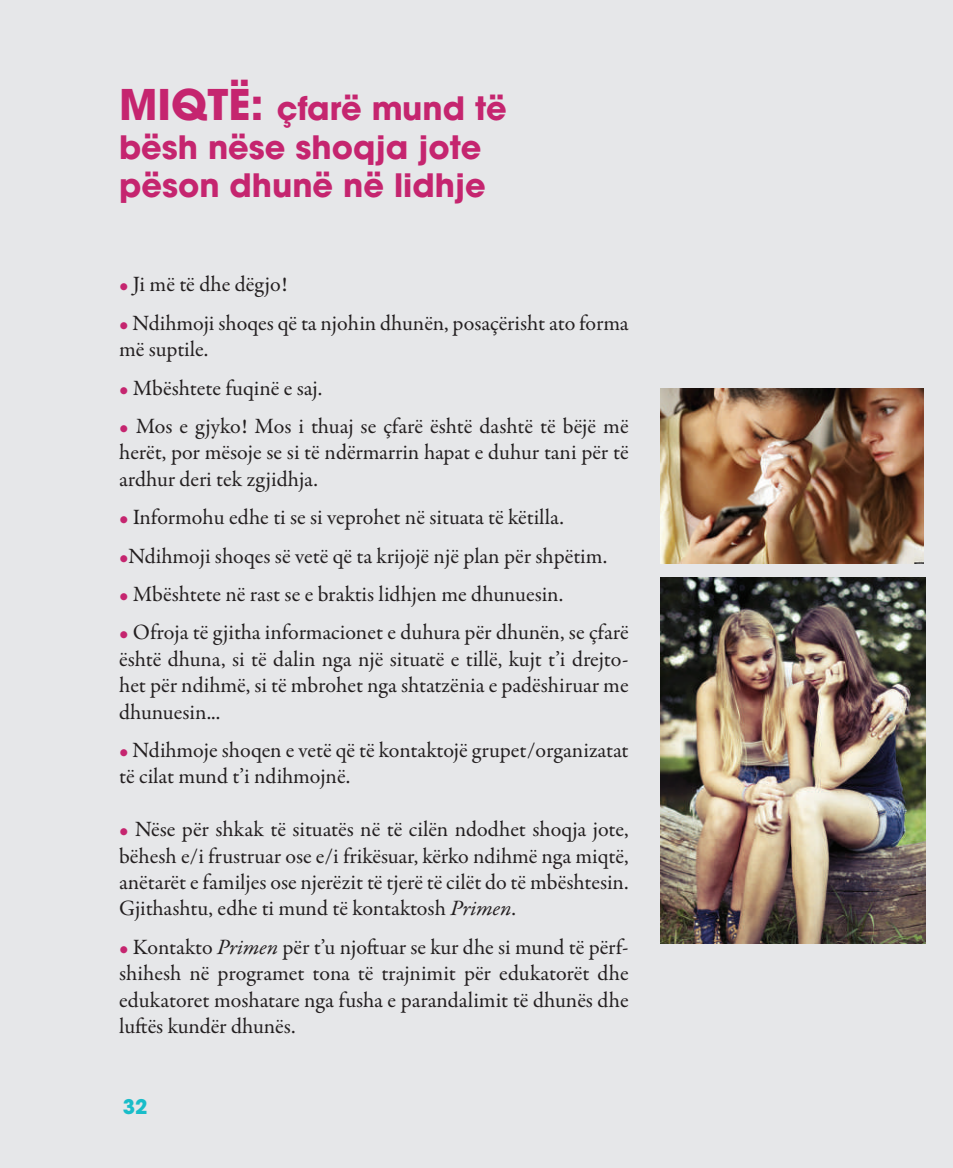
<style>
.page{position:relative;width:953px;height:1168px;background:#fff}
.page>*{position:absolute;margin:0;border:0;box-sizing:border-box;transform-origin:0 0}
.t1{font:700 32px/38.4px "Avant Garde LT";color:#c5256f}
.t2{font:22px/26.4px "Garamond Premr Pro";color:#231f20;text-align:justify}
.t3{font:700 20px "Avant Garde LT";color:#19bdc9}
.s1{font-size:42px}
.s2{color:#c5256f}
.s3{font-style:italic}
</style>
<div class="page">
<div style="left:0;top:0;width:952px;height:1168px;background:#e6e7e9"></div>
<img style="left:660px;top:388px;width:263px;height:176px">
<img style="left:660px;top:577px;width:265px;height:366px">
<h1 class="t1" style="left:119px;top:89px;width:389px"><span class="s1">MIQTË:</span> çfarë mund të bësh nëse shoqja jote pëson dhunë në lidhje</h1>
<p class="t2" style="left:119px;top:272px;width:170px"><span class="s2">•</span> Ji më të dhe dëgjo!</p>
<p class="t2" style="left:119px;top:310px;width:511px"><span class="s2">•</span> Ndihmoji shoqes që ta njohin dhunën, posaçërisht ato forma më suptile.</p>
<p class="t2" style="left:119px;top:375px;width:205px"><span class="s2">•</span> Mbështete fuqinë e saj.</p>
<p class="t2" style="left:119px;top:413px;width:511px"><span class="s2">•</span> Mos e gjyko! Mos i thuaj se çfarë është dashtë të bëjë më herët, por mësoje se si të ndërmarrin hapat e duhur tani për të ardhur deri tek zgjidhja.</p>
<p class="t2" style="left:119px;top:504px;width:446px"><span class="s2">•</span> Informohu edhe ti se si veprohet në situata të këtilla.</p>
<p class="t2" style="left:119px;top:543px;width:489px"><span class="s2">•</span>Ndihmoji shoqes së vetë që ta krijojë një plan për shpëtim.</p>
<p class="t2" style="left:119px;top:581px;width:446px"><span class="s2">•</span> Mbështete në rast se e braktis lidhjen me dhunuesin.</p>
<p class="t2" style="left:119px;top:620px;width:511px"><span class="s2">•</span> Ofroja të gjitha informacionet e duhura për dhunën, se çfarë është dhuna, si të dalin nga një situatë e tillë, kujt t’i drejto&shy;het për ndihmë, si të mbrohet nga shtatzënia e padëshiruar me dhunuesin...</p>
<p class="t2" style="left:119px;top:737px;width:511px"><span class="s2">•</span> Ndihmoje shoqen e vetë që të kontaktojë grupet/organizatat të cilat mund t’i ndihmojnë.</p>
<p class="t2" style="left:119px;top:816px;width:511px"><span class="s2">•</span> Nëse për shkak të situatës në të cilën ndodhet shoqja jote, bëhesh e/i frustruar ose e/i frikësuar, kërko ndihmë nga miqtë, anëtarët e familjes ose njerëzit të tjerë të cilët do të mbështesin.<br>Gjithashtu, edhe ti mund të kontaktosh <span class="s3">Primen</span>.</p>
<p class="t2" style="left:119px;top:934px;width:511px"><span class="s2">•</span> Kontakto <span class="s3">Primen</span> për t’u njoftuar se kur dhe si mund të përf&shy;shihesh në programet tona të trajnimit për edukatorët dhe edukatoret moshatare nga fusha e parandalimit të dhunës dhe luftës kundër dhunës.</p>
<p class="t3" style="left:123px;top:1093px;width:26px">32</p>
</div>
